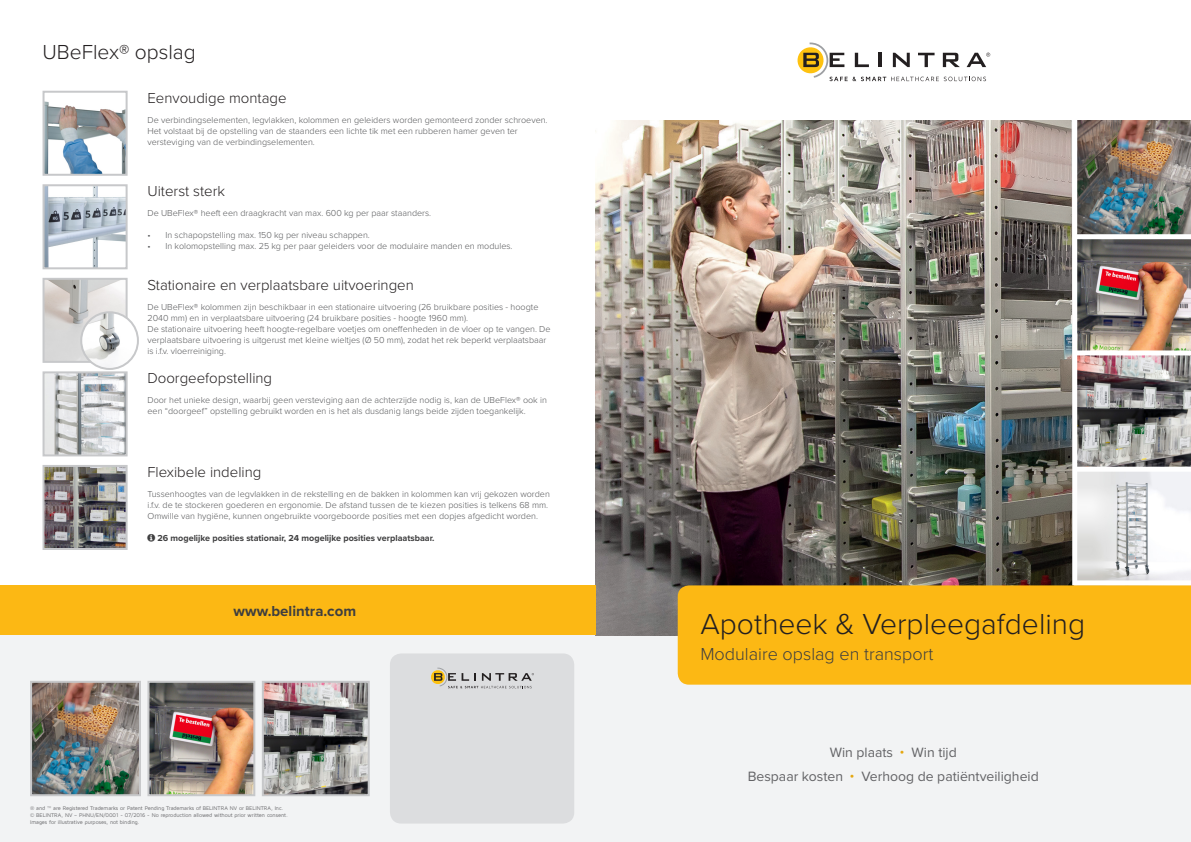
<style>
.page{position:relative;width:1191px;height:842px;background:#fff}
.page>*{position:absolute;margin:0;border:0;box-sizing:border-box;transform-origin:0 0}
.t1{font:300 30px "Proxima Nova";color:#231f20}
.t2{font:300 21px "Proxima Nova";color:#231f20}
.t3{font:300 18px "Proxima Nova";color:#3e3e3f}
.t4{font:300 15px "Proxima Nova";color:#231f20}
.Body{font:700 15px "Proxima Nova";color:#3e3e3f}
.t5{font:14px "Proxima Nova";color:#636366}
.Body-2{font:300 9px/11px "Proxima Nova";color:#57585a}
.Body-3{font:700 9px "Proxima Nova";color:#3e3e3f}
.Paragraph_Style_2{font:5.5px "Maven Pro";letter-spacing:-.01em;color:#636366}
.s1{font-weight:900;color:#e5a710}
</style>
<div class="page">
<div style="left:0;top:635px;width:1191px;height:207px;background:#f2f3f4"></div>
<img style="left:595px;top:120px;width:477px;height:515px">
<img style="left:1077px;top:120px;width:114px;height:460px">
<div style="left:1074px;top:234px;width:117px;height:5px;background:#fff"></div>
<div style="left:1074px;top:350px;width:117px;height:5px;background:#fff"></div>
<div style="left:1074px;top:467px;width:117px;height:5px;background:#fff"></div>
<svg style="left:797px;top:43px;width:193px;height:38px"></svg>
<img style="left:46px;top:468px;width:79px;height:79px">
<div style="left:43px;top:465px;width:85px;height:85px;border:2px solid #c7c8ca"></div>
<img style="left:46px;top:374px;width:79px;height:79px">
<div style="left:43px;top:371px;width:85px;height:85px;border:2px solid #c7c8ca"></div>
<img style="left:46px;top:281px;width:79px;height:79px">
<div style="left:43px;top:278px;width:85px;height:85px;border:2px solid #c7c8ca"></div>
<img style="left:46px;top:187px;width:79px;height:79px">
<div style="left:43px;top:184px;width:85px;height:85px;border:2px solid #c7c8ca"></div>
<img style="left:46px;top:101px;width:79px;height:72px">
<div style="left:43px;top:91px;width:85px;height:85px;border:2px solid #c7c8ca"></div>
<img style="left:81px;top:312px;width:57px;height:57px;border-radius:28px">
<div style="left:80px;top:311px;width:59px;height:59px;border:2px solid #c7c8ca;border-radius:50%"></div>
<img style="left:265px;top:684px;width:102px;height:109px">
<div style="left:262px;top:681px;width:108px;height:115px;border:2px solid #c7c8ca"></div>
<img style="left:150px;top:684px;width:102px;height:109px">
<div style="left:147px;top:681px;width:108px;height:115px;border:2px solid #c7c8ca"></div>
<img style="left:33px;top:684px;width:105px;height:109px">
<div style="left:30px;top:681px;width:111px;height:115px;border:2px solid #c7c8ca"></div>
<div style="left:390px;top:653px;width:184px;height:170px;background:#dcdddf;border-radius:11px"></div>
<div style="left:0;top:585px;width:595px;height:50px;background:#fcb814"></div>
<svg style="left:431px;top:668px;width:103px;height:20px"></svg>
<div style="left:677px;top:585px;width:514px;height:100px;background:#fcb814"></div>
<h2 class="t2" style="left:43px;top:40px;width:155px">UBeFlex® opslag</h2>
<h2 class="t4" style="left:147px;top:89px;width:141px">Eenvoudige montage</h2>
<p class="Body-2" style="left:147px;top:114px;width:402px">De verbindingselementen, legvlakken, kolommen en geleiders worden gemonteerd zonder schroeven.<br>Het volstaat bij de opstelling van de staanders een lichte tik met een rubberen hamer geven ter</p>
<p class="Body-2" style="left:147px;top:136px;width:169px">versteviging van de verbindingselementen.</p>
<h2 class="t4" style="left:147px;top:182px;width:79px">Uiterst sterk</h2>
<p class="Body-2" style="left:147px;top:208px;width:285px">De UBeFlex® heeft een draagkracht van max. 600 kg per paar staanders.</p>
<p class="Body-2" style="left:147px;top:230px;width:224px">• In schapopstelling max. 150 kg per niveau schappen.</p>
<p class="Body-2" style="left:147px;top:241px;width:366px">• In kolomopstelling max. 25 kg per paar geleiders voor de modulaire manden en modules.</p>
<h2 class="t4" style="left:147px;top:276px;width:268px">Stationaire en verplaatsbare uitvoeringen</h2>
<p class="Body-2" style="left:147px;top:301px;width:392px">De UBeFlex® kolommen zijn beschikbaar in een stationaire uitvoering (26 bruikbare posities - hoogte<br>2040 mm) en in verplaatsbare uitvoering (24 bruikbare posities - hoogte 1960 mm).</p>
<p class="Body-2" style="left:147px;top:323px;width:405px">De stationaire uitvoering heeft hoogte-regelbare voetjes om oneffenheden in de vloer op te vangen. De verplaatsbare uitvoering is uitgerust met kleine wieltjes (Ø 50 mm), zodat het rek beperkt verplaatsbaar is i.f.v. vloerreiniging.</p>
<p class="t4" style="left:147px;top:369px;width:126px">Doorgeefopstelling</p>
<p class="Body-2" style="left:147px;top:395px;width:401px">Door het unieke design, waarbij geen versteviging aan de achterzijde nodig is, kan de UBeFlex® ook in een “doorgeef” opstelling gebruikt worden en is het als dusdanig langs beide zijden toegankelijk.</p>
<h2 class="t4" style="left:147px;top:463px;width:115px">Flexibele indeling</h2>
<p class="Body-2" style="left:147px;top:488px;width:404px">Tussenhoogtes van de legvlakken in de rekstelling en de bakken in kolommen kan vrij gekozen worden i.f.v. de te stockeren goederen en ergonomie. De afstand tussen de te kiezen posities is telkens 68 mm.</p>
<p class="Body-2" style="left:147px;top:510px;width:392px">Omwille van hygiëne, kunnen ongebruikte voorgeboorde posities met een dopjes afgedicht worden.</p>
<p class="Body-3" style="left:157px;top:532px;width:279px">26 mogelijke posities stationair, 24 mogelijke posities verplaatsbaar.</p>
<p class="Body" style="left:234px;top:602px;width:124px">www.belintra.com</p>
<p class="Paragraph_Style_2" style="left:30px;top:805px;width:255px">® and ™ are Registered Trademarks or Patent Pending Trademarks of BELINTRA NV or BELINTRA, Inc.</p>
<p class="Paragraph_Style_2" style="left:30px;top:812px;width:259px">© BELINTRA, NV – PHNU/EN/0001 - 07/2016 - No reproduction allowed without prior written consent.</p>
<p class="Paragraph_Style_2" style="left:30px;top:818px;width:111px">Images for illustrative purposes, not binding.</p>
<p class="t1" style="left:700px;top:606px;width:386px">Apotheek &amp; Verpleegafdeling</p>
<p class="t3" style="left:700px;top:643px;width:234px">Modulaire opslag en transport</p>
<p class="t5" style="left:829px;top:744px;width:129px">Win plaats <span class="s1">·</span> Win tijd</p>
<p class="t5" style="left:747px;top:768px;width:292px">Bespaar kosten <span class="s1">·</span> Verhoog de patiëntveiligheid</p>
</div>
